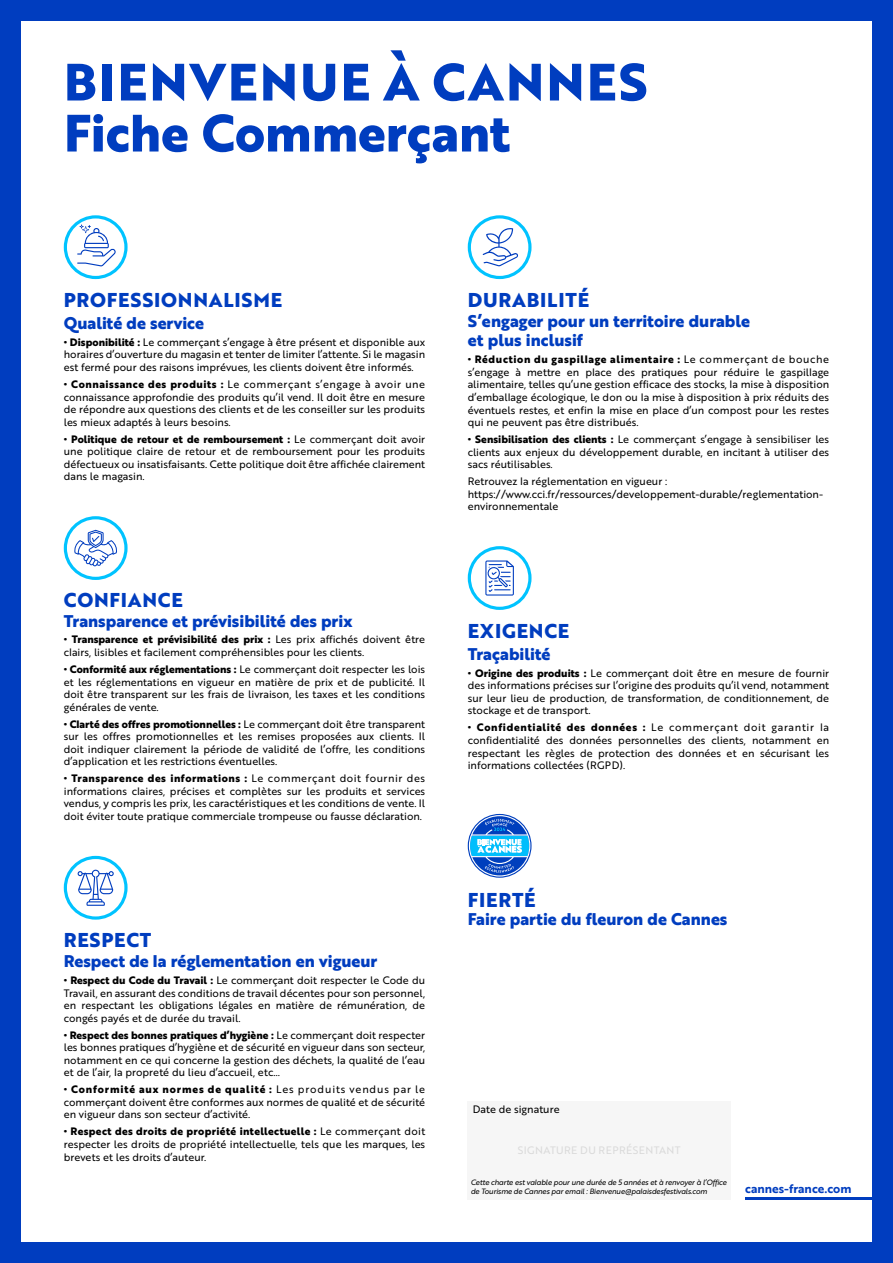
<style>
.page{position:relative;width:893px;height:1263px;background:#003dbf}
.page>*{position:absolute;margin:0;border:0;box-sizing:border-box;transform-origin:0 0}
.t1{font:700 51px/51px "Brother 1816 Extra";letter-spacing:.025em;color:#003dbf}
.t2{font:700 19.5px "Brother 1816 Extra";letter-spacing:.04em;color:#003dbf}
.t3{font:700 16.5px/19.8px "Brother 1816 Extra";color:#003dbf}
.t4{font:12px "Brother 1816 Bold";color:#003dbf}
.t5{font:10.5px/12.6px "Brother 1816 Regular";color:#000;text-align:justify}
.t6{font:700 10.5px "Brother 1816 Extra";color:#000}
.t7{font:700 10.5px "Brother 1816 Extra";letter-spacing:.03em;color:#000}
.t8{font:700 10.5px "Brother 1816 Extra";letter-spacing:.05em;color:#000}
.t9{font:700 10.5px "Brother 1816 Extra";letter-spacing:.06em;color:#000}
.t10{font:700 10.5px "Brother 1816 Extra";letter-spacing:.065em;color:#000}
.t11{font:700 10.5px "Brother 1816 Extra";letter-spacing:.08em;color:#000}
.t12{font:10.5px "Brother 1816 Regular";letter-spacing:.04em;color:#dadada}
.t13{font:7.5px/9px "Brother 1816 Regular Italic";letter-spacing:-.025em;color:#000}
.s1{font-family:"Brother 1816 Extra";font-weight:700}
.s2{font-family:"Brother 1816 Regular";font-weight:400}
</style>
<div class="page">
<div style="left:21px;top:21px;width:851px;height:1221px;background:#fff"></div>
<svg style="left:64px;top:215px;width:64px;height:64px"></svg>
<div style="left:67px;top:218px;width:57px;height:58px;background:#fff;border-radius:50%"></div>
<svg style="left:77px;top:224px;width:39px;height:42px"></svg>
<svg style="left:64px;top:516px;width:64px;height:64px"></svg>
<div style="left:67px;top:519px;width:57px;height:58px;background:#fff;border-radius:50%"></div>
<svg style="left:73px;top:530px;width:44px;height:36px"></svg>
<svg style="left:64px;top:856px;width:64px;height:64px"></svg>
<div style="left:67px;top:859px;width:57px;height:57px;background:#fff;border-radius:50%"></div>
<svg style="left:77px;top:869px;width:37px;height:37px"></svg>
<svg style="left:468px;top:215px;width:63px;height:64px"></svg>
<div style="left:471px;top:218px;width:57px;height:58px;background:#fff;border-radius:50%"></div>
<svg style="left:483px;top:228px;width:35px;height:38px"></svg>
<svg style="left:468px;top:546px;width:63px;height:64px"></svg>
<div style="left:471px;top:549px;width:57px;height:58px;background:#fff;border-radius:50%"></div>
<svg style="left:485px;top:560px;width:29px;height:36px"></svg>
<hr style="left:745px;top:1197px;width:128px;height:2px;background:#003dbf">
<svg style="left:469px;top:815px;width:61px;height:61px"></svg>
<div style="left:468px;top:1101px;width:263px;height:98px;background:#f6f6f6"></div>
<h1 class="t1" style="left:64px;top:55px;width:585px">BIENVENUE À CANNES<br>Fiche Commerçant</h1>
<h2 class="t2" style="left:64px;top:285px;width:220px">PROFESSIONNALISME</h2>
<h3 class="t3" style="left:64px;top:313px;width:142px">Qualité de service</h3>
<p class="t5" style="left:64px;top:335px;width:363px"><span class="s1">• Disponibilité :</span> Le commerçant s’engage à être présent et disponible aux horaires d’ouverture du magasin et tenter de limiter l’attente. Si le magasin est fermé pour des raisons imprévues, les clients doivent être informés.</p>
<p class="t5" style="left:64px;top:377px;width:363px"><span class="s1">• Connaissance des produits :</span> Le commerçant s’engage à avoir une connaissance approfondie des produits qu’il vend. Il doit être en mesure de répondre aux questions des clients et de les conseiller sur les produits les mieux adaptés à leurs besoins.</p>
<p class="t6" style="left:64px;top:431px;width:363px">• Politique de retour et de remboursement : <span class="s2">Le commerçant doit avoir</span></p>
<p class="t5" style="left:64px;top:445px;width:363px">une politique claire de retour et de remboursement pour les produits défectueux ou insatisfaisants. Cette politique doit être affichée clairement dans le magasin.</p>
<h2 class="t2" style="left:64px;top:585px;width:121px">CONFIANCE</h2>
<h3 class="t3" style="left:64px;top:610px;width:290px">Transparence et prévisibilité des prix</h3>
<p class="t6" style="left:64px;top:632px;width:363px">• Transparence et prévisibilité des prix : <span class="s2">Les prix affichés doivent être</span></p>
<p class="t5" style="left:64px;top:646px;width:302px">clairs, lisibles et facilement compréhensibles pour les clients.</p>
<p class="t5" style="left:64px;top:662px;width:363px"><span class="s1">• Conformité aux réglementations :</span> Le commerçant doit respecter les lois et les réglementations en vigueur en matière de prix et de publicité. Il doit être transparent sur les frais de livraison, les taxes et les conditions générales de vente.</p>
<p class="t6" style="left:64px;top:716px;width:363px">• Clarté des offres promotionnelles : <span class="s2">Le commerçant doit être transparent</span></p>
<p class="t5" style="left:64px;top:730px;width:363px">sur les offres promotionnelles et les remises proposées aux clients. Il doit indiquer clairement la période de validité de l’offre, les conditions d’application et les restrictions éventuelles.</p>
<p class="t8" style="left:64px;top:770px;width:363px">• Transparence des informations : <span class="s2">Le commerçant doit fournir des</span></p>
<p class="t5" style="left:64px;top:784px;width:363px">informations claires, précises et complètes sur les produits et services vendus, y compris les prix, les caractéristiques et les conditions de vente. Il doit éviter toute pratique commerciale trompeuse ou fausse déclaration.</p>
<h2 class="t2" style="left:64px;top:925px;width:89px">RESPECT</h2>
<h3 class="t3" style="left:64px;top:951px;width:315px">Respect de la réglementation en vigueur</h3>
<p class="t5" style="left:64px;top:973px;width:363px"><span class="s1">• Respect du Code du Travail :</span> Le commerçant doit respecter le Code du Travail, en assurant des conditions de travail décentes pour son personnel, en respectant les obligations légales en matière de rémunération, de congés payés et de durée du travail.</p>
<p class="t6" style="left:64px;top:1027px;width:363px">• Respect des bonnes pratiques d’hygiène : <span class="s2">Le commerçant doit respecter</span></p>
<p class="t5" style="left:64px;top:1041px;width:363px">les bonnes pratiques d’hygiène et de sécurité en vigueur dans son secteur, notamment en ce qui concerne la gestion des déchets, la qualité de l’eau et de l’air, la propreté du lieu d’accueil, etc…</p>
<p class="t11" style="left:64px;top:1081px;width:363px">• Conformité aux normes de qualité : <span class="s2">Les produits vendus par le</span></p>
<p class="t5" style="left:64px;top:1095px;width:363px">commerçant doivent être conformes aux normes de qualité et de sécurité en vigueur dans son secteur d’activité.</p>
<p class="t7" style="left:64px;top:1123px;width:363px">• Respect des droits de propriété intellectuelle : <span class="s2">Le commerçant doit</span></p>
<p class="t5" style="left:64px;top:1137px;width:363px">respecter les droits de propriété intellectuelle, tels que les marques, les brevets et les droits d’auteur.</p>
<h2 class="t2" style="left:468px;top:285px;width:123px">DURABILITÉ</h2>
<h3 class="t3" style="left:468px;top:310px;width:284px">S’engager pour un territoire durable et plus inclusif</h3>
<p class="t9" style="left:468px;top:351px;width:363px">• Réduction du gaspillage alimentaire : <span class="s2">Le commerçant de bouche</span></p>
<p class="t5" style="left:468px;top:365px;width:363px">s’engage à mettre en place des pratiques pour réduire le gaspillage alimentaire, telles qu’une gestion efficace des stocks, la mise à disposition d’emballage écologique, le don ou la mise à disposition à prix réduits des éventuels restes, et enfin la mise en place d’un compost pour les restes qui ne peuvent pas être distribués.</p>
<p class="t5" style="left:468px;top:433px;width:363px"><span class="s1">• Sensibilisation des clients :</span> Le commerçant s’engage à sensibiliser les clients aux enjeux du développement durable, en incitant à utiliser des sacs réutilisables.</p>
<p class="t5" style="left:468px;top:475px;width:357px;text-align:left">Retrouvez la réglementation en vigueur : https://www.cci.fr/ressources/developpement-durable/reglementation&shy;environnementale</p>
<h2 class="t2" style="left:468px;top:616px;width:103px">EXIGENCE</h2>
<h3 class="t3" style="left:468px;top:643px;width:84px">Traçabilité</h3>
<p class="t5" style="left:468px;top:666px;width:363px"><span class="s1">• Origine des produits :</span> Le commerçant doit être en mesure de fournir des informations précises sur l’origine des produits qu’il vend, notamment sur leur lieu de production, de transformation, de conditionnement, de stockage et de transport.</p>
<p class="t10" style="left:468px;top:719px;width:363px">• Confidentialité des données : <span class="s2">Le commerçant doit garantir la</span></p>
<p class="t5" style="left:468px;top:733px;width:363px">confidentialité des données personnelles des clients, notamment en respectant les règles de protection des données et en sécurisant les informations collectées (RGPD).</p>
<h2 class="t2" style="left:468px;top:885px;width:69px">FIERTÉ</h2>
<h3 class="t3" style="left:468px;top:909px;width:261px">Faire partie du fleuron de Cannes</h3>
<p class="t5" style="left:473px;top:1102px;width:88px">Date de signature</p>
<p class="t12" style="left:518px;top:1142px;width:164px">SIGNATURE DU REPRÉSENTANT</p>
<p class="t13" style="left:471px;top:1178px;width:258px">Cette charte est valable pour une durée de 5 années et à renvoyer à l’Office de Tourisme de Cannes par email : Bienvenue@palaisdesfestivals.com</p>
<p class="t4" style="left:745px;top:1179px;width:108px">cannes-france.com</p>
</div>
